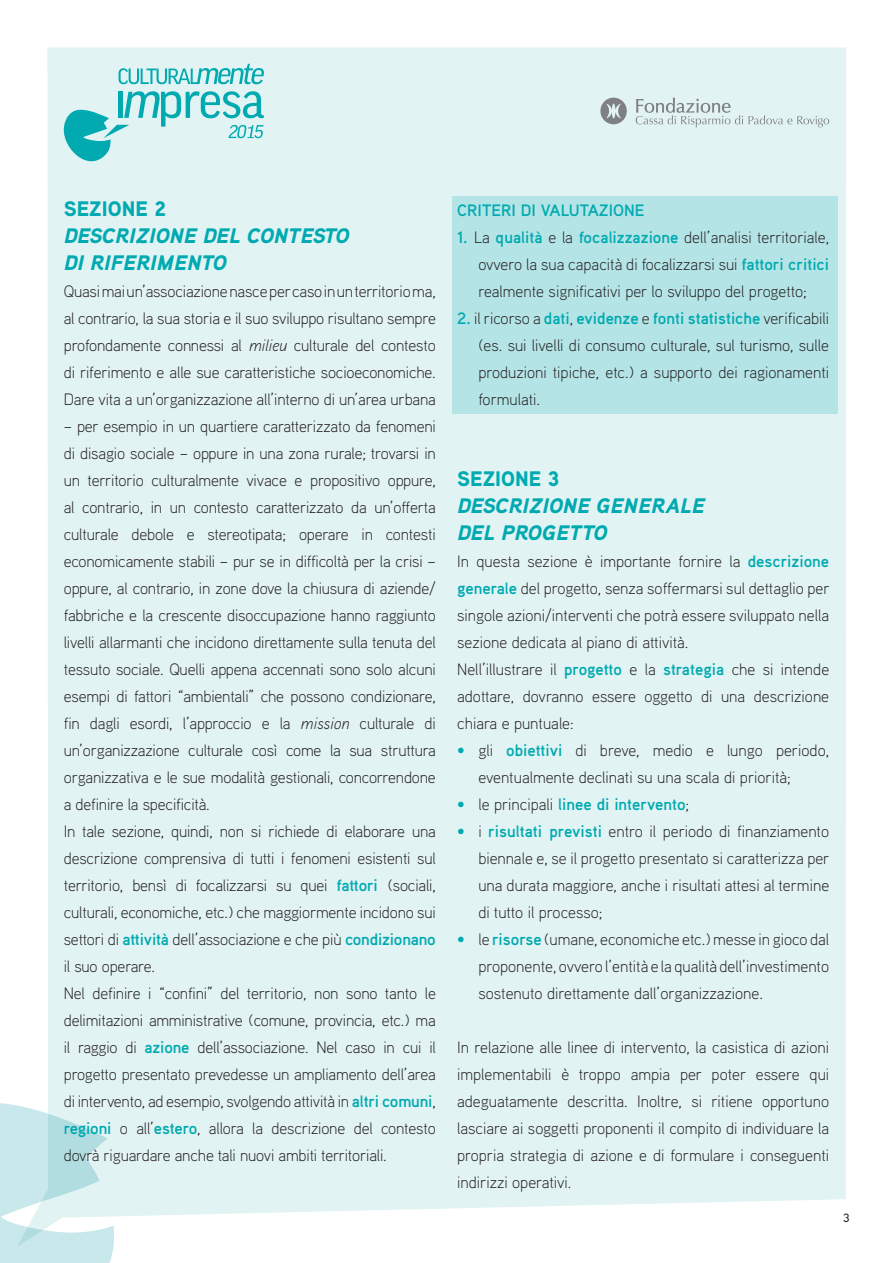
<style>
.page{position:relative;width:893px;height:1263px;background:#fff}
.page>*{position:absolute;margin:0;border:0;box-sizing:border-box;transform-origin:0 0}
.t1{font:italic 900 21px/27px "Aaux Pro";color:#00aab0}
.t2{font:900 21px "Aaux Pro";color:#00aab0}
.t3{font:300 16.5px/27px "Aaux Pro";letter-spacing:-.01em;color:#231f20;text-align:justify}
.t4{font:700 16.5px "Aaux Pro";color:#00aab0}
.t5{font:500 12px "Aaux Pro";color:#231f20}
.s1{font-style:italic}
.s2{font-weight:700;color:#00aab0}
.s3{font-weight:300;color:#231f20}
</style>
<div class="page">
<div style="left:47px;top:47px;width:799px;height:1170px;background:#e2f3f4"></div>
<div style="left:452px;top:196px;width:386px;height:218px;background:#b5e4e6"></div>
<svg style="left:0;top:1101px;width:116px;height:162px;background:#cfeaed"></svg>
<svg style="left:119px;top:64px;width:145px;height:20px;background:#97dadd"></svg>
<svg style="left:60px;top:91px;width:204px;height:80px;background:#afe2e4"></svg>
<svg style="left:600px;top:98px;width:27px;height:26px"></svg>
<svg style="left:636px;top:98px;width:193px;height:29px;background:#d4e3e4"></svg>
<p class="t2" style="left:64px;top:195px;width:104px">SEZIONE 2</p>
<p class="t1" style="left:64px;top:221px;width:287px">DESCRIZIONE DEL CONTESTO<br>DI RIFERIMENTO</p>
<p class="t3" style="left:64px;top:277px;width:374px">Quasi mai un’associazione nasce per caso in un territorio ma, al contrario, la sua storia e il suo sviluppo risultano sempre profondamente connessi al <span class="s1">milieu</span> culturale del contesto di riferimento e alle sue caratteristiche socioeconomiche.<br>Dare vita a un’organizzazione all’interno di un’area urbana</p>
<p class="t3" style="left:64px;top:412px;width:374px;text-align:left">– per esempio in un quartiere caratterizzato da fenomeni di disagio sociale – oppure in una zona rurale; trovarsi in un territorio culturalmente vivace e propositivo oppure, al contrario, in un contesto caratterizzato da un’offerta culturale debole e stereotipata; operare in contesti economicamente stabili – pur se in difficoltà per la crisi – oppure, al contrario, in zone dove la chiusura di aziende/ fabbriche e la crescente disoccupazione hanno raggiunto livelli allarmanti che incidono direttamente sulla tenuta del tessuto sociale. Quelli appena accennati sono solo alcuni esempi di fattori “ambientali” che possono condizionare, fin dagli esordi, l’approccio e la <span class="s1">mission</span> culturale di un’organizzazione culturale così come la sua struttura organizzativa e le sue modalità gestionali, concorrendone a definire la specificità.<br>In tale sezione, quindi, non si richiede di elaborare una descrizione comprensiva di tutti i fenomeni esistenti sul territorio, bensì di focalizzarsi su quei <span class="s2">fattori</span> (sociali, culturali, economiche, etc.) che maggiormente incidono sui settori di <span class="s2">attività</span> dell’associazione e che più <span class="s2">condizionano </span>il suo operare.<br>Nel definire i “confini” del territorio, non sono tanto le delimitazioni amministrative (comune, provincia, etc.) ma il raggio di <span class="s2">azione</span> dell’associazione. Nel caso in cui il progetto presentato prevedesse un ampliamento dell’area di intervento, ad esempio, svolgendo attività in <span class="s2">altri comuni</span>, <span class="s2">regioni</span> o all’<span class="s2">estero</span>, allora la descrizione del contesto dovrà riguardare anche tali nuovi ambiti territoriali.</p>
<p class="t4" style="left:457px;top:200px;width:189px">CRITERI DI VALUTAZIONE</p>
<p class="t3" style="left:478px;top:223px;width:352px;text-indent:-21px"><span class="s2">1.</span> La <span class="s2">qualità</span> e la <span class="s2">focalizzazione</span> dell’analisi territoriale, ovvero la sua capacità di focalizzarsi sui <span class="s2">fattori critici </span>realmente significativi per lo sviluppo del progetto;</p>
<p class="t3" style="left:478px;top:304px;width:352px;text-indent:-21px"><span class="s2">2.</span> il ricorso a <span class="s2">dati</span>, <span class="s2">evidenze</span> e <span class="s2">fonti statistiche</span> verificabili (es. sui livelli di consumo culturale, sul turismo, sulle produzioni tipiche, etc.) a supporto dei ragionamenti formulati.</p>
<p class="t2" style="left:457px;top:465px;width:104px">SEZIONE 3</p>
<p class="t1" style="left:457px;top:491px;width:249px">DESCRIZIONE GENERALE<br>DEL PROGETTO</p>
<p class="t3" style="left:457px;top:547px;width:374px;text-align:left">In questa sezione è importante fornire la <span class="s2">descrizione generale</span> del progetto, senza soffermarsi sul dettaglio per singole azioni/interventi che potrà essere sviluppato nella sezione dedicata al piano di attività.<br>Nell’illustrare il <span class="s2">progetto</span> e la <span class="s2">strategia</span> che si intende adottare, dovranno essere oggetto di una descrizione chiara e puntuale:</p>
<p class="t3" style="left:478px;top:736px;width:352px;text-indent:-21px"><span class="s2">•</span> gli <span class="s2">obiettivi</span> di breve, medio e lungo periodo, eventualmente declinati su una scala di priorità;</p>
<p class="t4" style="left:457px;top:794px;width:234px">• <span class="s3">le principali</span> linee di intervento<span class="s3">;</span></p>
<p class="t3" style="left:478px;top:817px;width:353px;text-indent:-21px"><span class="s2">•</span> i <span class="s2">risultati previsti</span> entro il periodo di finanziamento biennale e, se il progetto presentato si caratterizza per una durata maggiore, anche i risultati attesi al termine di tutto il processo;</p>
<p class="t3" style="left:478px;top:925px;width:352px;text-indent:-21px"><span class="s2">•</span> le <span class="s2">risorse</span> (umane, economiche etc.) messe in gioco dal proponente, ovvero l’entità e la qualità dell’investimento sostenuto direttamente dall’organizzazione.</p>
<p class="t3" style="left:457px;top:1033px;width:374px">In relazione alle linee di intervento, la casistica di azioni implementabili è troppo ampia per poter essere qui adeguatamente descritta. Inoltre, si ritiene opportuno lasciare ai soggetti proponenti il compito di individuare la propria strategia di azione e di formulare i conseguenti indirizzi operativi.</p>
<p class="t5" style="left:843px;top:1210px;width:8px">3</p>
</div>
